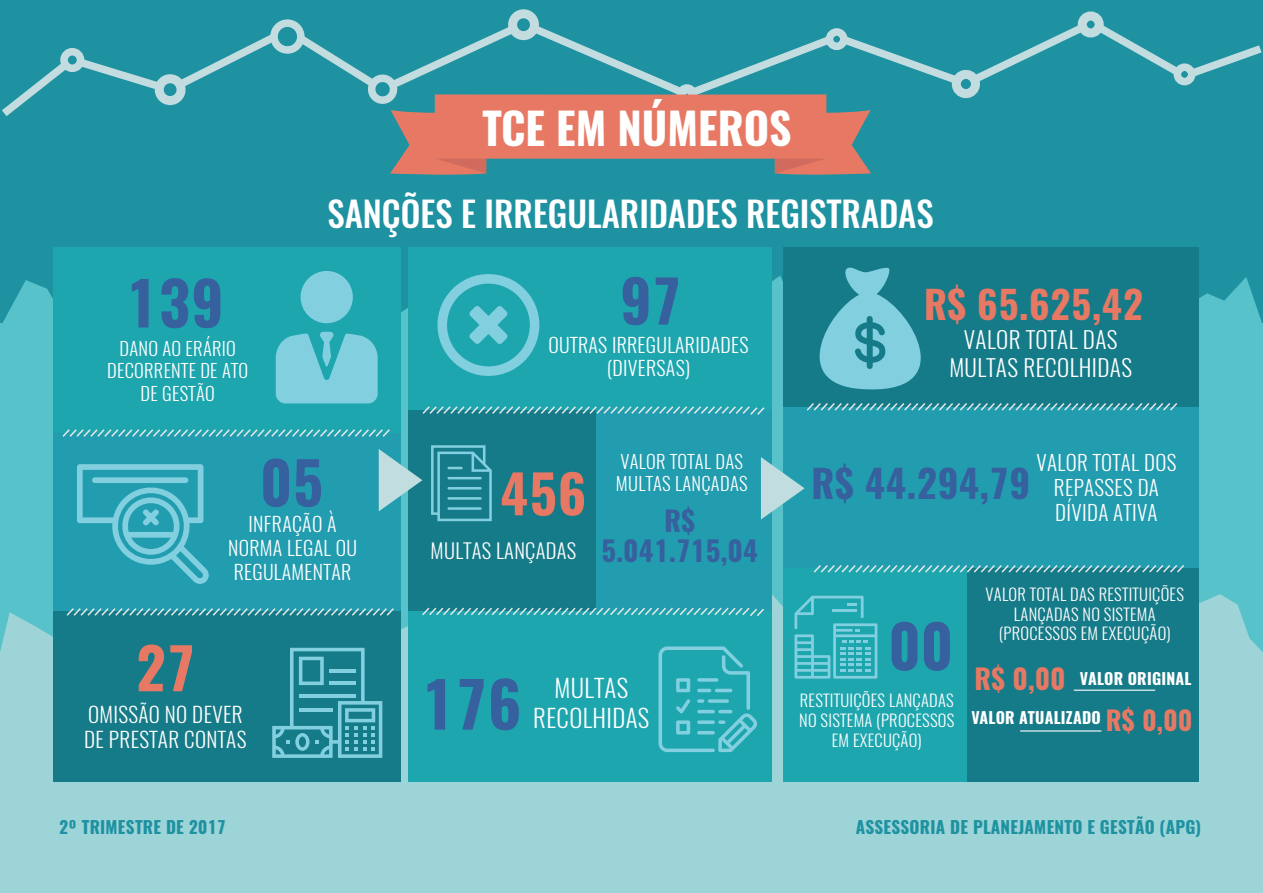
<style>
.page{position:relative;width:1263px;height:893px;background:#fff}
.page>*{position:absolute;margin:0;border:0;box-sizing:border-box;transform-origin:0 0}
.t1{font:700 62.55px "Oswald";color:#36609e}
.t2{font:700 60px "Oswald";color:#36609e}
.t3{font:700 58.8px "Oswald";color:#36609e}
.t4{font:700 58.2px "Oswald";color:#36609e}
.t5{font:700 56.85px "Oswald";color:#e77964}
.t6{font:700 52.95px "Oswald";color:#e77964}
.t7{font:700 43.5px "Oswald";color:#fff}
.t8{font:700 38.4px "Oswald";letter-spacing:.015em;color:#e77964}
.t9{font:700 38.4px "Oswald";letter-spacing:.015em;color:#36609e}
.t10{font:500 34.95px "Oswald";color:#fff}
.t11{font:700 27.75px/30.5px "Oswald";letter-spacing:.015em;color:#36609e;text-align:center}
.t12{font:700 26.4px "Oswald";color:#e77964}
.t13{font:300 24.75px/29.8px "Oswald";letter-spacing:.015em;color:#fff;text-align:center}
.t14{font:300 23.25px/27.9px "Oswald";letter-spacing:.015em;color:#fff;text-align:center}
.t15{font:300 21.15px/25.3px "Oswald";letter-spacing:.015em;color:#fff}
.t16{font:300 21px/25.2px "Oswald";letter-spacing:.015em;color:#fff;text-align:center}
.t17{font:300 20.55px "Oswald";letter-spacing:.015em;color:#fff}
.t18{font:300 19.8px/23.9px "Oswald";letter-spacing:.015em;color:#fff;text-align:center}
.t19{font:300 18.45px/22.2px "Oswald";letter-spacing:.015em;color:#fff;text-align:center}
.t20{font:700 17.1px "Oswald";letter-spacing:.015em;color:#1e92a1}
.t21{font:300 16.5px/19.8px "Oswald";letter-spacing:.015em;color:#fff;text-align:center}
.t22{font:700 15.9px "Oswald";letter-spacing:.015em;color:#fff}
.s1{font-size:27.75px;color:#e77964}
</style>
<div class="page">
<div style="left:0;top:0;width:1263px;height:708px;background:#1e92a1"></div>
<div style="left:0;top:323px;width:1263px;height:376px;background:#57c2c9"></div>
<div style="left:0;top:652px;width:1263px;height:241px;background:#9dd4d8"></div>
<svg style="left:0;top:594px;width:1262px;height:58px;fill:#9ed4d7"></svg>
<svg style="left:3px;top:267px;width:1259px;height:58px;fill:#57c2c9"></svg>
<svg style="left:2px;top:28px;width:281px;height:88px"></svg>
<div style="left:270px;top:19px;width:35px;height:35px;border:8px solid #c3dcdf;border-radius:50%"></div>
<div style="left:155px;top:74px;width:31px;height:31px;border:9px solid #c3dcdf;border-radius:50%"></div>
<div style="left:508px;top:9px;width:31px;height:31px;border:9px solid #c3dcdf;border-radius:50%"></div>
<div style="left:1078px;top:11px;width:26px;height:26px;border:9px solid #c3dcdf;border-radius:50%"></div>
<div style="left:60px;top:48px;width:24px;height:24px;border:8px solid #c3dcdf;border-radius:50%"></div>
<svg style="left:291px;top:18px;width:971px;height:157px"></svg>
<div style="left:408px;top:247px;width:364px;height:164px;background:#1ea6af"></div>
<div style="left:783px;top:247px;width:415px;height:164px;background:#167b88"></div>
<div style="left:783px;top:407px;width:415px;height:165px;background:#229caf"></div>
<div style="left:783px;top:568px;width:190px;height:214px;background:#1ea6af"></div>
<div style="left:967px;top:568px;width:231px;height:214px;background:#167b88"></div>
<div style="left:408px;top:411px;width:189px;height:201px;background:#167b88"></div>
<div style="left:597px;top:411px;width:175px;height:201px;background:#229caf"></div>
<div style="left:53px;top:433px;width:348px;height:182px;background:#229caf"></div>
<div style="left:53px;top:612px;width:348px;height:170px;background:#167b88"></div>
<div style="left:408px;top:611px;width:364px;height:170px;background:#1ea6af"></div>
<div style="left:53px;top:247px;width:348px;height:186px;background:#1ea6af"></div>
<svg style="left:379px;top:449px;width:43px;height:62px"></svg>
<svg style="left:761px;top:457px;width:43px;height:62px"></svg>
<div style="left:301px;top:271px;width:52px;height:52px;background:#81cfdf;border-radius:50%"></div>
<svg style="left:276px;top:332px;width:102px;height:71px"></svg>
<svg style="left:658px;top:646px;width:99px;height:106px"></svg>
<svg style="left:431px;top:445px;width:61px;height:76px"></svg>
<svg style="left:62px;top:429px;width:328px;height:8px"></svg>
<svg style="left:65px;top:608px;width:330px;height:8px"></svg>
<svg style="left:77px;top:464px;width:132px;height:120px"></svg>
<div style="left:92px;top:477px;width:96px;height:6px;background:#81cfdf;border-radius:3px"></div>
<svg style="left:272px;top:648px;width:110px;height:110px"></svg>
<hr style="left:329px;top:669px;width:27px;height:4px;background:#81cfdf">
<hr style="left:329px;top:681px;width:27px;height:4px;background:#81cfdf">
<hr style="left:299px;top:694px;width:57px;height:3px;background:#81cfdf">
<hr style="left:299px;top:708px;width:34px;height:4px;background:#81cfdf">
<svg style="left:437px;top:274px;width:102px;height:102px"></svg>
<svg style="left:422px;top:606px;width:342px;height:10px"></svg>
<svg style="left:421px;top:406px;width:344px;height:10px"></svg>
<svg style="left:813px;top:565px;width:371px;height:8px"></svg>
<hr style="left:1074px;top:689px;width:81px;height:2px;background:#c3dcdf">
<hr style="left:1020px;top:730px;width:81px;height:2px;background:#c3dcdf">
<svg style="left:794px;top:596px;width:83px;height:83px"></svg>
<svg style="left:806px;top:267px;width:372px;height:144px"></svg>
<h3 class="t7" style="left:483px;top:98px;width:310px">TCE EM NÚMEROS</h3>
<h2 class="t2" style="left:126px;top:261px;width:99px">139</h2>
<p class="t19" style="left:107px;top:338px;width:143px">DANO AO ERÁRIO<br>DECORRENTE DE ATO<br>DE GESTÃO</p>
<h3 class="t10" style="left:328px;top:189px;width:607px">SANÇÕES E IRREGULARIDADES REGISTRADAS</h3>
<h3 class="t4" style="left:620px;top:260px;width:63px">97</h3>
<p class="t18" style="left:548px;top:333px;width:202px">OUTRAS IRREGULARIDADES (DIVERSAS)</p>
<h3 class="t8" style="left:924px;top:277px;width:221px">R$ 65.625,42</h3>
<h3 class="t14" style="left:949px;top:325px;width:184px">VALOR TOTAL DAS<br>MULTAS RECOLHIDAS</h3>
<h3 class="t4" style="left:261px;top:442px;width:64px">05</h3>
<p class="t18" style="left:228px;top:512px;width:130px">INFRAÇÃO À<br>NORMA LEGAL OU<br>REGULAMENTAR</p>
<h3 class="t5" style="left:136px;top:629px;width:61px">27</h3>
<p class="t15" style="left:84px;top:701px;width:164px">OMISSÃO NO DEVER<br>DE PRESTAR CONTAS</p>
<h3 class="t6" style="left:500px;top:457px;width:87px">456</h3>
<p class="t17" style="left:431px;top:537px;width:147px">MULTAS LANÇADAS</p>
<p class="t19" style="left:616px;top:450px;width:133px;text-align:left">VALOR TOTAL DAS<br>MULTAS LANÇADAS</p>
<h3 class="t11" style="left:601px;top:506px;width:158px">R$<br>5.041.715,04</h3>
<h1 class="t1" style="left:422px;top:661px;width:101px">176</h1>
<h3 class="t13" style="left:533px;top:673px;width:118px">MULTAS<br>RECOLHIDAS</h3>
<h3 class="t9" style="left:811px;top:457px;width:220px">R$ 44.294,79</h3>
<p class="t16" style="left:1036px;top:449px;width:142px">VALOR TOTAL DOS<br>REPASSES DA<br>DÍVIDA ATIVA</p>
<h3 class="t3" style="left:889px;top:605px;width:65px">00</h3>
<p class="t21" style="left:799px;top:691px;width:157px">RESTITUIÇÕES LANÇADAS<br>NO SISTEMA (PROCESSOS<br>EM EXECUÇÃO)</p>
<p class="t21" style="left:985px;top:584px;width:200px">VALOR TOTAL DAS RESTITUIÇÕES<br>LANÇADAS NO SISTEMA (PROCESSOS EM EXECUÇÃO)</p>
<p class="t22" style="left:974px;top:667px;width:219px"><span class="s1">R$ 0,00</span> VALOR ORIGINAL</p>
<p class="t22" style="left:971px;top:707px;width:131px">VALOR ATUALIZADO</p>
<h3 class="t12" style="left:1106px;top:702px;width:88px">R$ 0,00</h3>
<p class="t20" style="left:59px;top:815px;width:168px">2º TRIMESTRE DE 2017</p>
<p class="t20" style="left:856px;top:815px;width:347px">ASSESSORIA DE PLANEJAMENTO E GESTÃO (APG)</p>
</div>
